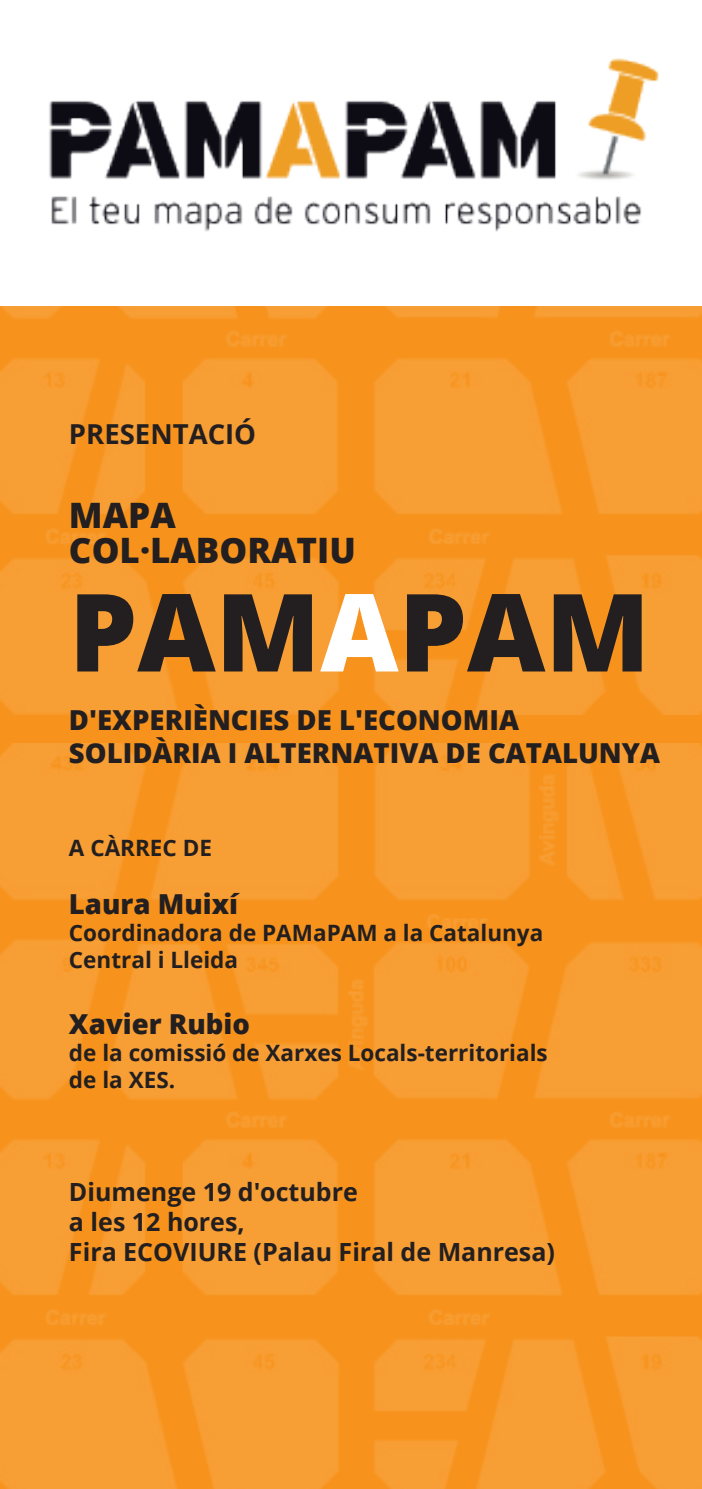
<style>
.page{position:relative;width:702px;height:1489px;background:#fff}
.page>*{position:absolute;margin:0;border:0;box-sizing:border-box;transform-origin:0 0}
.t1{font:800 108px "Open Sans";color:#231f20}
.t2{font:800 35px/35px "Open Sans";color:#231f20}
.t3{font:800 27.5px/33px "Open Sans";color:#231f20}
.t4{font:700 27.5px "Open Sans";color:#231f20}
.t5{font:700 25px/30px "Open Sans";color:#231f20}
.t6{font:700 22.5px/27px "Open Sans";color:#231f20}
.s1{color:#fff}
</style>
<div class="page">
<div style="left:0;top:0;width:702px;height:1488px;background:#f7931d"></div>
<img style="left:0;top:305px;width:702px;height:409px">
<img style="left:0;top:744px;width:702px;height:744px">
<div style="left:0;top:0;width:702px;height:305px;background:#fff"></div>
<img style="left:49px;top:58px;width:610px;height:174px">
<p class="t4" style="left:69px;top:415px;width:189px">PRESENTACIÓ</p>
<h2 class="t2" style="left:69px;top:496px;width:288px">MAPA<br>COL·LABORATIU</h2>
<h1 class="t1" style="left:69px;top:550px;width:582px">PAM<span class="s1">A</span>PAM</h1>
<p class="t3" style="left:69px;top:702px;width:592px">D'EXPERIÈNCIES DE L'ECONOMIA<br>SOLIDÀRIA I ALTERNATIVA DE CATALUNYA</p>
<p class="t6" style="left:69px;top:834px;width:144px">A CÀRREC DE</p>
<p class="t3" style="left:69px;top:886px;width:170px">Laura Muixí</p>
<p class="t6" style="left:69px;top:918px;width:476px">Coordinadora de PAMaPAM a la Catalunya<br>Central i Lleida</p>
<p class="t3" style="left:69px;top:1006px;width:182px">Xavier Rubio</p>
<p class="t6" style="left:69px;top:1038px;width:480px">de la comissió de Xarxes Locals-territorials de la XES.</p>
<p class="t5" style="left:69px;top:1176px;width:487px">Diumenge 19 d'octubre<br>a les 12 hores,<br>Fira ECOVIURE (Palau Firal de Manresa)</p>
</div>
